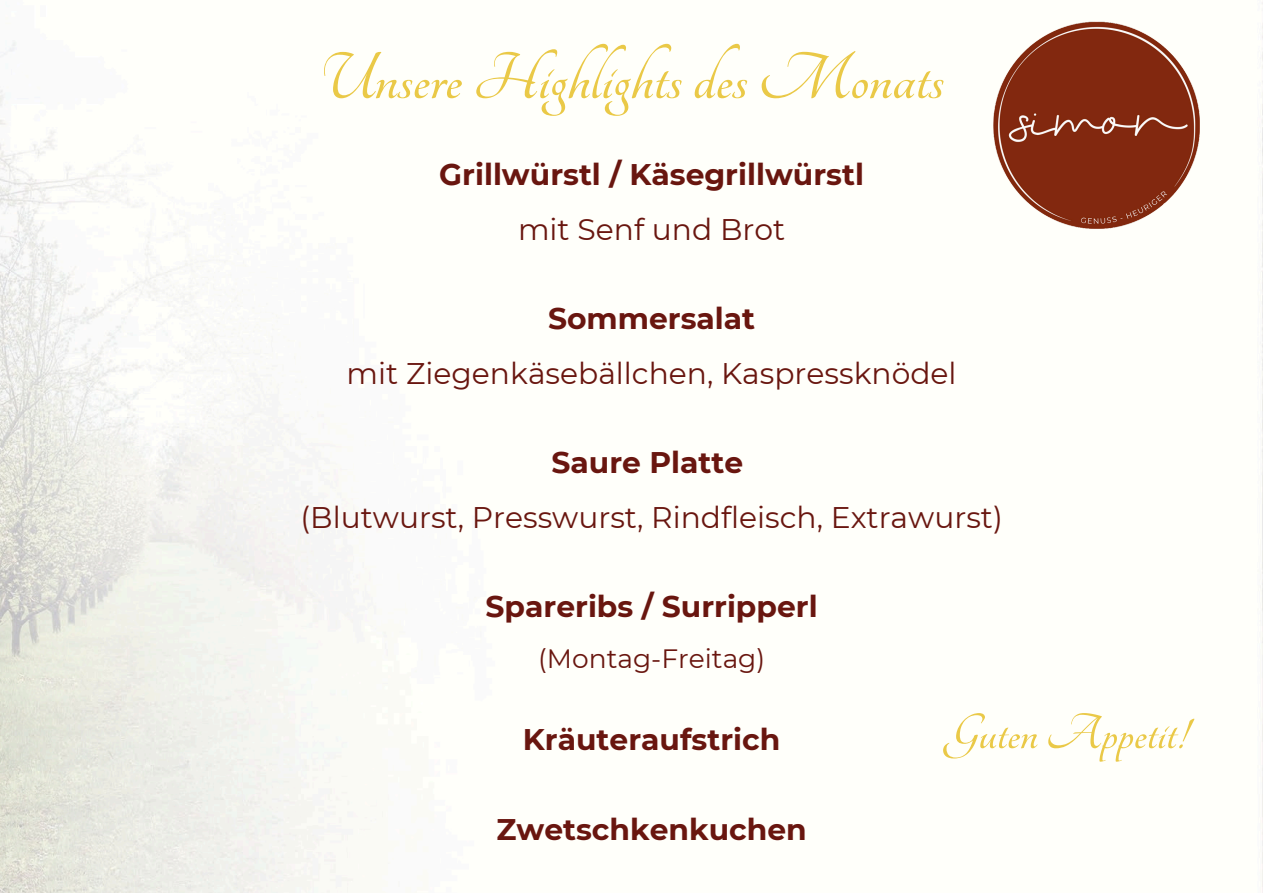
<style>
.page{position:relative;width:1263px;height:893px;background:#fff}
.page>*{position:absolute;margin:0;border:0;box-sizing:border-box;transform-origin:0 0}
.t1{font:700 72px "Tangerine";color:#eac947}
.t2{font:700 54.75px "Tangerine";color:#eac947}
.t3{font:700 29.78px "Montserrat";color:#69160f}
.t4{font:29.78px "Montserrat";color:#69160f}
.t5{font:26.47px "Montserrat";color:#69160f}
</style>
<div class="page">
<img style="left:0;top:2px;width:1263px;height:891px">
<img style="left:993px;top:19px;width:207px;height:209px">
<h3 class="t1" style="left:319px;top:44px;width:626px">UnsereHighlightsdesMonats</h3>
<h1 class="t3" style="left:439px;top:156px;width:426px">Grillwürstl / Käsegrillwürstl</h1>
<p class="t4" style="left:518px;top:211px;width:269px">mit Senf und Brot</p>
<p class="t3" style="left:548px;top:300px;width:209px">Sommersalat</p>
<p class="t4" style="left:347px;top:355px;width:611px">mit Ziegenkäsebällchen, Kaspressknödel</p>
<p class="t3" style="left:551px;top:444px;width:193px">Saure Platte</p>
<p class="t4" style="left:300px;top:499px;width:704px">(Blutwurst, Presswurst, Rindfleisch, Extrawurst)</p>
<p class="t3" style="left:486px;top:588px;width:333px">Spareribs / Surripperl</p>
<p class="t5" style="left:538px;top:642px;width:229px">(Montag-Freitag)</p>
<p class="t3" style="left:523px;top:721px;width:259px">Kräuteraufstrich</p>
<h3 class="t3" style="left:496px;top:810px;width:312px">Zwetschkenkuchen</h3>
<h2 class="t2" style="left:945px;top:707px;width:243px">GutenAppetit!</h2>
</div>
